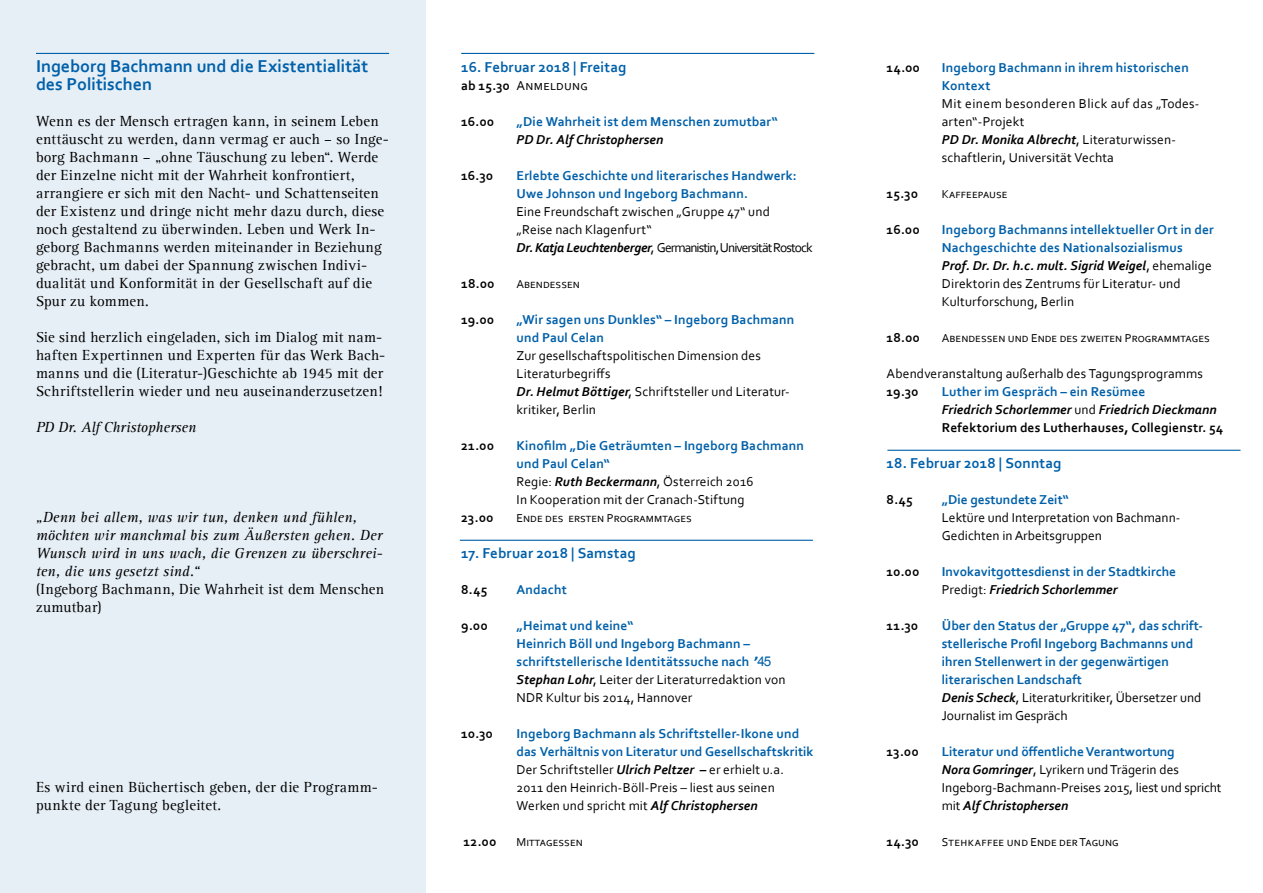
<style>
.page{position:relative;width:1263px;height:893px;background:#fff}
.page>*{position:absolute;margin:0;border:0;box-sizing:border-box;transform-origin:0 0}
.t1{font:700 18px/18px "Corbel";color:#0060a9}
.t2{font:15px/18px "Agfa Rotis Serif";letter-spacing:.02em;color:#000}
.t3{font:italic 15px/18px "Agfa Rotis Serif";letter-spacing:.005em;color:#000}
.t4{font:700 15px "Corbel";letter-spacing:.01em;color:#0060a9}
.t5{font:13.5px/18px "Corbel";letter-spacing:.005em;color:#000}
.t6{font:700 13.5px/18px "Corbel";letter-spacing:.01em;color:#0060a9}
.t7{font:700 13.5px/18px "Corbel";letter-spacing:.015em;color:#000}
.t8{font:italic 700 13.5px "Corbel";letter-spacing:.005em;color:#000}
.t9{font:13.5px "Arial";color:#0060a9}
.t10{font:800 12.3px "Albertus";color:#0060a9}
.t11{font:12px "Corbel";color:#000}
.s1{font-weight:700}
.s2{font-weight:700;font-style:italic}
.s3{font-weight:700;color:#0060a9}
.s4{font-style:italic;color:#000}
.s5{font-weight:400;color:#000}
.s6{color:#0060a9}
.s7{font-style:italic}
.s8{font-weight:400}
</style>
<div class="page">
<div style="left:0;top:0;width:425px;height:893px;background:#e6eff6"></div>
<hr style="left:461px;top:53px;width:353px;height:1px;background:#0060a9">
<hr style="left:36px;top:53px;width:353px;height:1px;background:#0060a9">
<hr style="left:460px;top:540px;width:353px;height:1px;background:#0060a9">
<hr style="left:887px;top:450px;width:353px;height:1px;background:#0060a9">
<h1 class="t1" style="left:36px;top:57px;width:334px">Ingeborg Bachmann und die Existentialität des Politischen</h1>
<p class="t2" style="left:36px;top:112px;width:355px">Wenn es der Mensch ertragen kann, in seinem Leben enttäuscht zu werden, dann vermag er auch – so Inge&shy;borg Bachmann – „ohne Täuschung zu leben“. Werde der Einzelne nicht mit der Wahrheit konfrontiert, arrangiere er sich mit den Nacht- und Schattenseiten der Existenz und dringe nicht mehr dazu durch, diese noch gestaltend zu überwinden. Leben und Werk In&shy;geborg Bachmanns werden miteinander in Beziehung gebracht, um dabei der Spannung zwischen Indivi&shy;dualität und Konformität in der Gesellschaft auf die Spur zu kommen.</p>
<p class="t2" style="left:36px;top:328px;width:351px">Sie sind herzlich eingeladen, sich im Dialog mit nam&shy;haften Expertinnen und Experten für das Werk Bach&shy;manns und die (Literatur-)Geschichte ab 1945 mit der Schriftstellerin wieder und neu auseinanderzusetzen!</p>
<p class="t3" style="left:36px;top:419px;width:162px">PD Dr. Alf Christophersen</p>
<p class="t3" style="left:36px;top:509px;width:348px">„Denn bei allem, was wir tun, denken und fühlen, möchten wir manchmal bis zum Äußersten gehen. Der Wunsch wird in uns wach, die Grenzen zu überschrei&shy;ten, die uns gesetzt sind.“</p>
<p class="t2" style="left:36px;top:580px;width:350px">(Ingeborg Bachmann, Die Wahrheit ist dem Menschen zumutbar)</p>
<p class="t2" style="left:36px;top:778px;width:344px">Es wird einen Büchertisch geben, der die Programm&shy;punkte der Tagung begleitet.</p>
<p class="t4" style="left:461px;top:58px;width:167px">16. Februar 2018 | Freitag</p>
<p class="t5" style="left:461px;top:76px;width:128px"><span class="s1">ab 15.30</span> Anmeldung</p>
<p class="t7" style="left:461px;top:112px;width:34px">16.00</p>
<p class="t6" style="left:516px;top:112px;width:263px">„Die Wahrheit ist dem Menschen zumutbar“</p>
<p class="t8" style="left:516px;top:131px;width:148px">PD Dr. Alf Christophersen</p>
<p class="t7" style="left:461px;top:166px;width:33px">16.30</p>
<p class="t6" style="left:516px;top:166px;width:282px">Erlebte Geschichte und literarisches Handwerk:<br>Uwe Johnson und Ingeborg Bachmann.</p>
<p class="t5" style="left:516px;top:202px;width:298px">Eine Freundschaft zwischen „Gruppe 47“ und<br>„Reise nach Klagenfurt“<br><span class="s2">Dr. Katja Leuchtenberger</span>, Germanistin, Universität Rostock</p>
<p class="t7" style="left:461px;top:274px;width:35px">18.00</p>
<p class="t11" style="left:516px;top:277px;width:65px">Abendessen</p>
<p class="t7" style="left:461px;top:310px;width:34px">19.00</p>
<p class="t6" style="left:516px;top:310px;width:279px">„Wir sagen uns Dunkles“ – Ingeborg Bachmann und Paul Celan</p>
<p class="t5" style="left:516px;top:346px;width:275px">Zur gesellschaftspolitischen Dimension des Literaturbegriffs<br><span class="s2">Dr. Helmut Böttiger</span>, Schriftsteller und Literatur&shy;kritiker, Berlin</p>
<p class="t7" style="left:461px;top:436px;width:34px">21.00</p>
<p class="t5" style="left:516px;top:436px;width:289px"><span class="s3">Kinofilm „Die Geträumten – Ingeborg Bachmann und Paul Celan“<br></span>Regie: <span class="s2">Ruth Beckermann</span>, Österreich 2016<br>In Kooperation mit der Cranach-Stiftung</p>
<p class="t7" style="left:461px;top:508px;width:34px">23.00</p>
<p class="t11" style="left:516px;top:511px;width:177px">Ende des ersten Programmtages</p>
<p class="t4" style="left:461px;top:544px;width:176px">17. Februar 2018 | Samstag</p>
<p class="t7" style="left:461px;top:580px;width:28px">8.45</p>
<p class="t6" style="left:516px;top:580px;width:52px">Andacht</p>
<p class="t7" style="left:461px;top:616px;width:28px">9.00</p>
<p class="t6" style="left:516px;top:616px;width:235px">„Heimat und keine“<br>Heinrich Böll und Ingeborg Bachmann – schriftstellerische Identitätssuche nach</p>
<p class="t10" style="left:754px;top:646px;width:6px">‚</p>
<p class="t9" style="left:757px;top:652px;width:15px">45</p>
<p class="t5" style="left:516px;top:670px;width:270px"><span class="s2">Stephan Lohr</span>, Leiter der Literaturredaktion von<br>NDR Kultur bis 2014, Hannover</p>
<p class="t7" style="left:461px;top:724px;width:33px">10.30</p>
<p class="t5" style="left:516px;top:724px;width:299px"><span class="s3">Ingeborg Bachmann als Schriftsteller-Ikone und das Verhältnis von Literatur und Gesellschaftskritik </span>Der Schriftsteller <span class="s2">Ulrich Peltzer</span> <span class="s1">–</span> er erhielt u.a.<br>2011 den Heinrich-Böll-Preis – liest aus seinen Werken und spricht mit <span class="s2">Alf Christophersen</span></p>
<p class="t7" style="left:464px;top:832px;width:34px">12.00</p>
<p class="t11" style="left:516px;top:835px;width:68px">Mittagessen</p>
<p class="t7" style="left:887px;top:58px;width:35px">14.00</p>
<p class="t6" style="left:942px;top:58px;width:248px">Ingeborg Bachmann in ihrem historischen<br>Kontext</p>
<p class="t5" style="left:942px;top:94px;width:259px">Mit einem besonderen Blick auf das „Todes&shy;arten“-Projekt<br><span class="s2">PD Dr. Monika Albrecht</span>, Literaturwissen&shy;schaftlerin, Universität Vechta</p>
<p class="t7" style="left:887px;top:184px;width:33px">15.30</p>
<p class="t11" style="left:942px;top:187px;width:67px">Kaffeepause</p>
<p class="t7" style="left:887px;top:220px;width:34px">16.00</p>
<p class="t6" style="left:942px;top:220px;width:274px">Ingeborg Bachmanns intellektueller Ort in der Nachgeschichte des Nationalsozialismus <span class="s4">Prof. Dr. Dr. h.c. mult. Sigrid Weigel</span><span class="s5">, ehemalige Direktorin des Zentrums für Literatur- und Kulturforschung, Berlin</span></p>
<p class="t7" style="left:887px;top:328px;width:35px">18.00</p>
<p class="t11" style="left:942px;top:331px;width:269px">Abendessen und Ende des zweiten Programmtages</p>
<p class="t5" style="left:887px;top:364px;width:318px">Abendveranstaltung außerhalb des Tagungsprogramms</p>
<p class="t7" style="left:887px;top:382px;width:33px">19.30</p>
<p class="t7" style="left:942px;top:382px;width:283px"><span class="s6">Luther im Gespräch – ein Resümee<br></span><span class="s7">Friedrich Schorlemmer</span> <span class="s8">und</span> <span class="s7">Friedrich Dieckmann<br></span>Refektorium des Lutherhauses, Collegienstr. 54</p>
<p class="t4" style="left:887px;top:454px;width:176px">18. Februar 2018 | Sonntag</p>
<p class="t7" style="left:887px;top:490px;width:28px">8.45</p>
<p class="t6" style="left:942px;top:490px;width:129px">„Die gestundete Zeit“</p>
<p class="t5" style="left:942px;top:508px;width:240px">Lektüre und Interpretation von Bachmann-<br>Gedichten in Arbeitsgruppen</p>
<p class="t7" style="left:887px;top:562px;width:34px">10.00</p>
<p class="t6" style="left:942px;top:562px;width:236px">Invokavitgottesdienst in der Stadtkirche<br><span class="s5">Predigt:</span> <span class="s4">Friedrich Schorlemmer</span></p>
<p class="t7" style="left:887px;top:616px;width:33px">11.30</p>
<p class="t6" style="left:942px;top:616px;width:263px">Über den Status der „Gruppe 47“, das schrift&shy;stellerische Profil Ingeborg Bachmanns und ihren Stellenwert in der gegenwärtigen literarischen Landschaft<br><span class="s4">Denis Scheck</span><span class="s5">, Literaturkritiker, Übersetzer und Journalist im Gespräch</span></p>
<p class="t7" style="left:887px;top:742px;width:33px">13.00</p>
<p class="t5" style="left:942px;top:742px;width:281px"><span class="s3">Literatur und öffentliche Verantwortung<br></span><span class="s2">Nora Gomringer</span>, Lyrikern und Trägerin des Ingeborg-Bachmann-Preises 2015, liest und spricht mit <span class="s2">Alf Christophersen</span></p>
<p class="t7" style="left:887px;top:832px;width:34px">14.30</p>
<p class="t11" style="left:942px;top:835px;width:178px">Stehkaffee und Ende der Tagung</p>
</div>
